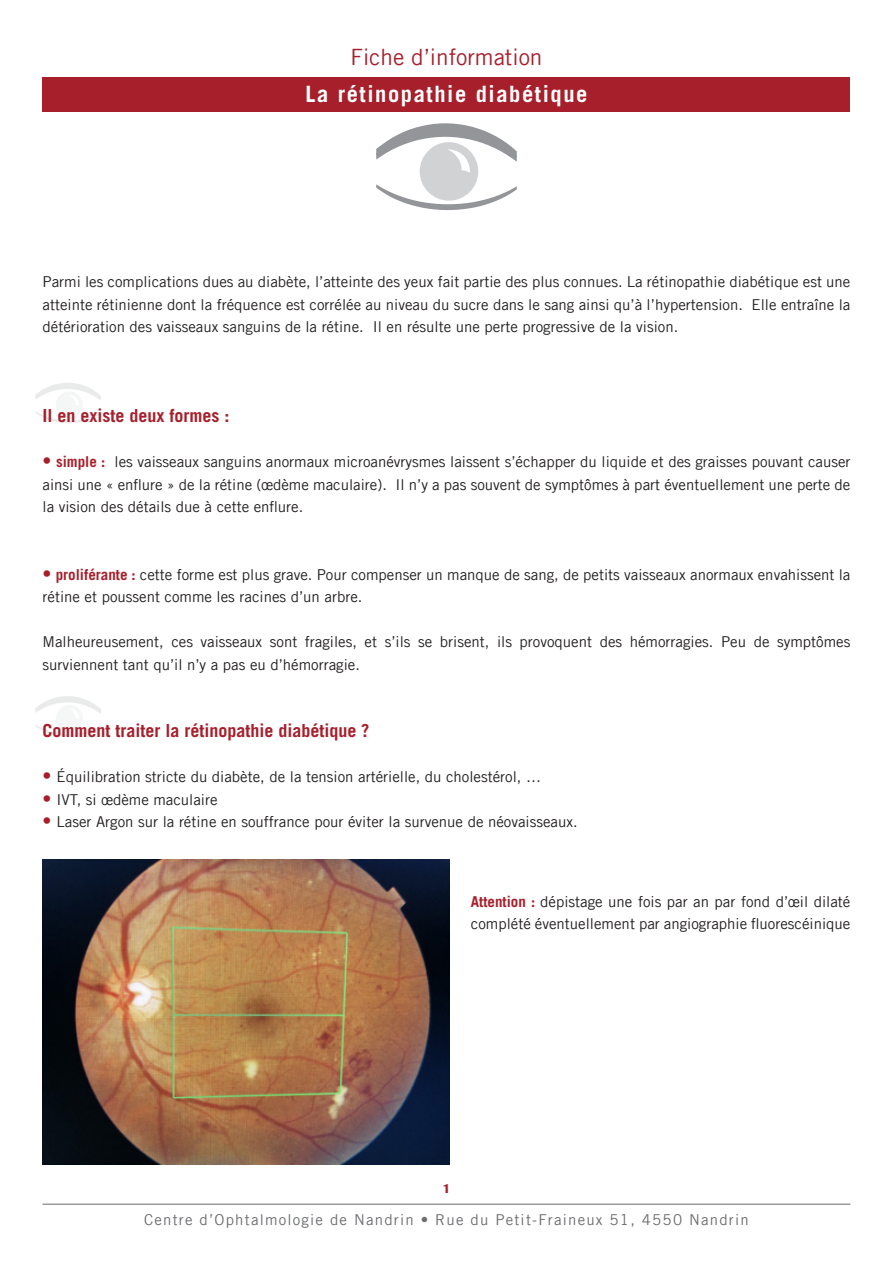
<style>
.page{position:relative;width:893px;height:1263px;background:#fff}
.page>*{position:absolute;margin:0;border:0;box-sizing:border-box;transform-origin:0 0}
.t1{font:700 22.5px "Trade Gothic LT Com";letter-spacing:.07em;color:#fff}
.t2{font:22.5px "Trade Gothic LT Com";color:#a71f2b}
.t3{font:700 18px "Trade Gothic LT Com";color:#a71f2b}
.t4{font:15px/22.5px "Trade Gothic LT Com";color:#231f20}
.t5{font:15px "Trade Gothic LT Com";letter-spacing:.08em;color:#6c6d70}
.t6{font:700 12px "Trade Gothic LT Com";color:#a71f2b;scale:1.5 1}
.s1{font-weight:700;font-size:18px;color:#a71f2b}
.s2{font-weight:700;color:#a71f2b}
</style>
<div class="page">
<svg style="left:35px;top:383px;width:66px;height:40px"></svg>
<svg style="left:35px;top:696px;width:66px;height:40px"></svg>
<div style="left:43px;top:77px;width:807px;height:35px;background:#a71f2b"></div>
<div style="left:420px;top:142px;width:58px;height:59px;background:#d1d2d4;border-radius:50%"></div>
<svg style="left:376px;top:184px;width:141px;height:26px"></svg>
<svg style="left:376px;top:123px;width:141px;height:50px"></svg>
<hr style="left:43px;top:1204px;width:807px;height:1px;background:#6c6d70">
<img style="left:43px;top:859px;width:407px;height:305px">
<h1 class="t2" style="left:351px;top:43px;width:193px">Fiche d’information</h1>
<h1 class="t1" style="left:306px;top:80px;width:283px">La rétinopathie diabétique</h1>
<p class="t4" style="left:43px;top:270px;width:809px;text-align:justify">Parmi les complications dues au diabète, l’atteinte des yeux fait partie des plus connues. La rétinopathie diabétique est une atteinte rétinienne dont la fréquence est corrélée au niveau du sucre dans le sang ainsi qu’à l’hypertension. Elle entraîne la détérioration des vaisseaux sanguins de la rétine. Il en résulte une perte progressive de la vision.</p>
<p class="t3" style="left:43px;top:405px;width:189px">Il en existe deux formes :</p>
<p class="t4" style="left:43px;top:450px;width:809px;text-align:justify"><span class="s1">•</span> <span class="s2">simple :</span> les vaisseaux sanguins anormaux microanévrysmes laissent s’échapper du liquide et des graisses pouvant causer ainsi une « enflure » de la rétine (œdème maculaire). Il n’y a pas souvent de symptômes à part éventuellement une perte de la vision des détails due à cette enflure.</p>
<p class="t4" style="left:43px;top:563px;width:809px"><span class="s1">•</span> <span class="s2">proliférante :</span> cette forme est plus grave. Pour compenser un manque de sang, de petits vaisseaux anormaux envahissent la rétine et poussent comme les racines d’un arbre.</p>
<p class="t4" style="left:43px;top:630px;width:809px">Malheureusement, ces vaisseaux sont fragiles, et s’ils se brisent, ils provoquent des hémorragies. Peu de symptômes surviennent tant qu’il n’y a pas eu d’hémorragie.</p>
<p class="t3" style="left:43px;top:720px;width:329px">Comment traiter la rétinopathie diabétique ?</p>
<p class="t4" style="left:43px;top:765px;width:500px"><span class="s1">•</span> Équilibration stricte du diabète, de la tension artérielle, du cholestérol, …</p>
<p class="t4" style="left:43px;top:788px;width:177px"><span class="s1">•</span> IVT, si œdème maculaire</p>
<p class="t4" style="left:43px;top:810px;width:537px"><span class="s1">•</span> Laser Argon sur la rétine en souffrance pour éviter la survenue de néovaisseaux.</p>
<p class="t4" style="left:471px;top:890px;width:381px"><span class="s2">Attention :</span> dépistage une fois par an par fond d’œil dilaté complété éventuellement par angiographie fluorescéinique</p>
<p class="t6" style="left:441px;top:1182px;width:8px">1</p>
<p class="t5" style="left:144px;top:1211px;width:606px">Centre d’Ophtalmologie de Nandrin • Rue du Petit-Fraineux 51, 4550 Nandrin</p>
</div>
